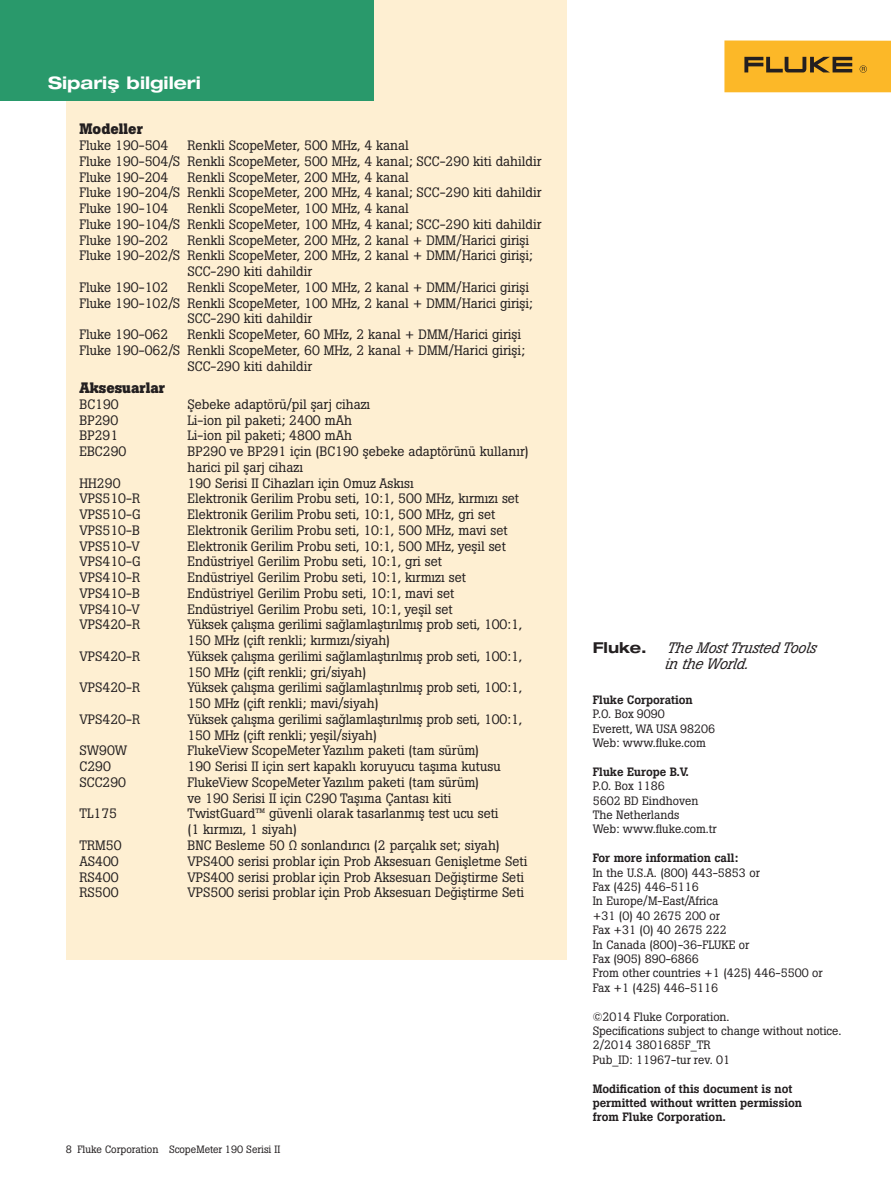
<style>
.page{position:relative;width:891px;height:1188px;background:#fff}
.page>*{position:absolute;margin:0;border:0;box-sizing:border-box;transform-origin:0 0}
.t1{font:700 expanded 17.25px "Helvetica Neue LT Pro";color:#fff}
.t2{font:italic 15px/15.8px "Boton Pro";color:#231f20}
.t3{font:700 15px "Boton Pro";color:#231f20}
.t4{font:700 expanded 15px "Helvetica Neue LT Pro";color:#231f20}
.t5{font:13.5px/15.8px "Boton Pro";color:#231f20}
.t6{font:12px/14.4px "Boton Pro";color:#231f20}
.t7{font:500 12px/14.4px "Boton Pro";color:#231f20}
.t8{font:10.5px "Boton Pro";color:#231f20}
</style>
<div class="page">
<div style="left:724px;top:40px;width:167px;height:52px;background:#fcb828"></div>
<svg style="left:744px;top:57px;width:108px;height:15px"></svg>
<svg style="left:860px;top:65px;width:7px;height:8px"></svg>
<div style="left:66px;top:0;width:501px;height:959px;background:#feefd2"></div>
<div style="left:0;top:0;width:373px;height:100px;background:#29996b"></div>
<p class="t1" style="left:48px;top:72px;width:154px">Sipariş bilgileri</p>
<p class="t3" style="left:80px;top:119px;width:65px">Modeller</p>
<p class="t5" style="left:80px;top:138px;width:90px">Fluke 190-504</p>
<p class="t5" style="left:80px;top:138px;width:464px;text-indent:108px">Renkli ScopeMeter, 500 MHz, 4 kanal<br>Fluke 190-504/S Renkli ScopeMeter, 500 MHz, 4 kanal; SCC-290 kiti dahildir<br>Fluke 190-204</p>
<p class="t5" style="left:80px;top:169px;width:464px;text-indent:108px">Renkli ScopeMeter, 200 MHz, 4 kanal<br>Fluke 190-204/S Renkli ScopeMeter, 200 MHz, 4 kanal; SCC-290 kiti dahildir<br>Fluke 190-104</p>
<p class="t5" style="left:80px;top:201px;width:464px;text-indent:108px">Renkli ScopeMeter, 100 MHz, 4 kanal<br>Fluke 190-104/S Renkli ScopeMeter, 100 MHz, 4 kanal; SCC-290 kiti dahildir<br>Fluke 190-202</p>
<p class="t5" style="left:188px;top:232px;width:343px">Renkli ScopeMeter, 200 MHz, 2 kanal + DMM/Harici girişi</p>
<p class="t5" style="left:80px;top:248px;width:455px">Fluke 190-202/S Renkli ScopeMeter, 200 MHz, 2 kanal + DMM/Harici girişi;</p>
<p class="t5" style="left:188px;top:264px;width:126px">SCC‑290 kiti dahildir</p>
<p class="t5" style="left:80px;top:279px;width:90px">Fluke 190-102</p>
<p class="t5" style="left:188px;top:279px;width:343px">Renkli ScopeMeter, 100 MHz, 2 kanal + DMM/Harici girişi</p>
<p class="t5" style="left:80px;top:295px;width:455px">Fluke 190-102/S Renkli ScopeMeter, 100 MHz, 2 kanal + DMM/Harici girişi;</p>
<p class="t5" style="left:188px;top:311px;width:126px">SCC‑290 kiti dahildir</p>
<p class="t5" style="left:80px;top:327px;width:90px">Fluke 190-062</p>
<p class="t5" style="left:188px;top:327px;width:335px">Renkli ScopeMeter, 60 MHz, 2 kanal + DMM/Harici girişi</p>
<p class="t5" style="left:80px;top:342px;width:447px">Fluke 190-062/S Renkli ScopeMeter, 60 MHz, 2 kanal + DMM/Harici girişi;</p>
<p class="t5" style="left:188px;top:358px;width:126px">SCC‑290 kiti dahildir</p>
<p class="t3" style="left:80px;top:378px;width:87px">Aksesuarlar</p>
<p class="t5" style="left:80px;top:396px;width:41px">BC190</p>
<p class="t5" style="left:188px;top:396px;width:184px">Şebeke adaptörü/pil şarj cihazı</p>
<p class="t5" style="left:80px;top:412px;width:40px">BP290</p>
<p class="t5" style="left:188px;top:412px;width:166px">Li-ion pil paketi; 2400 mAh</p>
<p class="t5" style="left:80px;top:428px;width:40px">BP291</p>
<p class="t5" style="left:188px;top:428px;width:166px">Li-ion pil paketi; 4800 mAh</p>
<p class="t5" style="left:80px;top:444px;width:48px">EBC290</p>
<p class="t5" style="left:188px;top:444px;width:343px">BP290 ve BP291 için (BC190 şebeke adaptörünü kullanır) harici pil şarj cihazı</p>
<p class="t5" style="left:80px;top:475px;width:43px">HH290</p>
<p class="t5" style="left:188px;top:475px;width:228px">190 Serisi II Cihazları için Omuz Askısı</p>
<p class="t5" style="left:80px;top:491px;width:62px">VPS510-R</p>
<p class="t5" style="left:188px;top:491px;width:333px">Elektronik Gerilim Probu seti, 10:1, 500 MHz, kırmızı set</p>
<p class="t5" style="left:80px;top:507px;width:63px">VPS510-G</p>
<p class="t5" style="left:188px;top:507px;width:309px">Elektronik Gerilim Probu seti, 10:1, 500 MHz, gri set</p>
<p class="t5" style="left:80px;top:522px;width:62px">VPS510-B</p>
<p class="t5" style="left:188px;top:522px;width:322px">Elektronik Gerilim Probu seti, 10:1, 500 MHz, mavi set</p>
<p class="t5" style="left:80px;top:538px;width:62px">VPS510-V</p>
<p class="t5" style="left:188px;top:538px;width:320px">Elektronik Gerilim Probu seti, 10:1, 500 MHz, yeşil set</p>
<p class="t5" style="left:80px;top:554px;width:63px">VPS410-G</p>
<p class="t5" style="left:188px;top:554px;width:256px">Endüstriyel Gerilim Probu seti, 10:1, gri set</p>
<p class="t5" style="left:80px;top:570px;width:62px">VPS410-R</p>
<p class="t5" style="left:188px;top:570px;width:280px">Endüstriyel Gerilim Probu seti, 10:1, kırmızı set</p>
<p class="t5" style="left:80px;top:585px;width:62px">VPS410-B</p>
<p class="t5" style="left:188px;top:585px;width:268px">Endüstriyel Gerilim Probu seti, 10:1, mavi set</p>
<p class="t5" style="left:80px;top:601px;width:62px">VPS410-V</p>
<p class="t5" style="left:188px;top:601px;width:267px">Endüstriyel Gerilim Probu seti, 10:1, yeşil set</p>
<p class="t5" style="left:80px;top:617px;width:62px">VPS420-R</p>
<p class="t5" style="left:188px;top:617px;width:336px">Yüksek çalışma gerilimi sağlamlaştırılmış prob seti, 100:1,<br>150 MHz (çift renkli; kırmızı/siyah)</p>
<p class="t5" style="left:80px;top:648px;width:62px">VPS420-R</p>
<p class="t5" style="left:188px;top:648px;width:336px">Yüksek çalışma gerilimi sağlamlaştırılmış prob seti, 100:1,<br>150 MHz (çift renkli; gri/siyah)</p>
<p class="t5" style="left:80px;top:680px;width:62px">VPS420-R</p>
<p class="t5" style="left:188px;top:680px;width:336px">Yüksek çalışma gerilimi sağlamlaştırılmış prob seti, 100:1,<br>150 MHz (çift renkli; mavi/siyah)</p>
<p class="t5" style="left:80px;top:711px;width:62px">VPS420-R</p>
<p class="t5" style="left:188px;top:711px;width:336px">Yüksek çalışma gerilimi sağlamlaştırılmış prob seti, 100:1,<br>150 MHz (çift renkli; yeşil/siyah)</p>
<p class="t5" style="left:80px;top:743px;width:49px">SW90W</p>
<p class="t5" style="left:188px;top:743px;width:293px">FlukeView ScopeMeter Yazılım paketi (tam sürüm)</p>
<p class="t5" style="left:80px;top:759px;width:33px">C290</p>
<p class="t5" style="left:188px;top:759px;width:315px">190 Serisi II için sert kapaklı koruyucu taşıma kutusu</p>
<p class="t5" style="left:80px;top:774px;width:48px">SCC290</p>
<p class="t5" style="left:188px;top:774px;width:293px">FlukeView ScopeMeter Yazılım paketi (tam sürüm) ve 190 Serisi II için C290 Taşıma Çantası kiti</p>
<p class="t5" style="left:80px;top:806px;width:39px">TL175</p>
<p class="t5" style="left:188px;top:806px;width:313px">TwistGuard™ güvenli olarak tasarlanmış test ucu seti (1 kırmızı, 1 siyah)</p>
<p class="t5" style="left:80px;top:837px;width:44px">TRM50</p>
<p class="t5" style="left:188px;top:837px;width:314px">BNC Besleme 50 Ω sonlandırıcı (2 parçalık set; siyah)</p>
<p class="t5" style="left:80px;top:853px;width:41px">AS400</p>
<p class="t5" style="left:188px;top:853px;width:341px">VPS400 serisi problar için Prob Aksesuarı Genişletme Seti</p>
<p class="t5" style="left:80px;top:869px;width:41px">RS400</p>
<p class="t5" style="left:188px;top:869px;width:338px">VPS400 serisi problar için Prob Aksesuarı Değiştirme Seti</p>
<p class="t5" style="left:80px;top:885px;width:41px">RS500</p>
<p class="t5" style="left:188px;top:885px;width:338px">VPS500 serisi problar için Prob Aksesuarı Değiştirme Seti</p>
<p class="t8" style="left:66px;top:1142px;width:216px">8 Fluke Corporation ScopeMeter 190 Serisi II</p>
<p class="t4" style="left:593px;top:638px;width:56px">Fluke.</p>
<p class="t2" style="left:664px;top:640px;width:156px">The Most Trusted Tools in the World.</p>
<p class="t7" style="left:593px;top:692px;width:102px">Fluke Corporation</p>
<p class="t6" style="left:593px;top:707px;width:124px">P.O. Box 9090<br>Everett, WA USA 98206<br>Web: www.fluke.com</p>
<p class="t7" style="left:593px;top:764px;width:98px">Fluke Europe B.V.</p>
<p class="t6" style="left:593px;top:779px;width:126px">P.O. Box 1186<br>5602 BD Eindhoven<br>The Netherlands<br>Web: www.fluke.com.tr</p>
<p class="t7" style="left:593px;top:851px;width:147px">For more information call:</p>
<p class="t6" style="left:593px;top:865px;width:232px">In the U.S.A. (800) 443-5853 or<br>Fax (425) 446-5116<br>In Europe/M-East/Africa<br>+31 (0) 40 2675 200 or<br>Fax +31 (0) 40 2675 222<br>In Canada (800)-36-FLUKE or<br>Fax (905) 890-6866<br>From other countries +1 (425) 446-5500 or<br>Fax +1 (425) 446-5116</p>
<p class="t6" style="left:593px;top:1009px;width:250px">©2014 Fluke Corporation.<br>Specifications subject to change without notice.<br>2/2014 3801685F_TR<br>Pub_ID: 11967-tur rev. 01</p>
<p class="t7" style="left:593px;top:1081px;width:211px">Modification of this document is not permitted without written permission from Fluke Corporation.</p>
</div>
